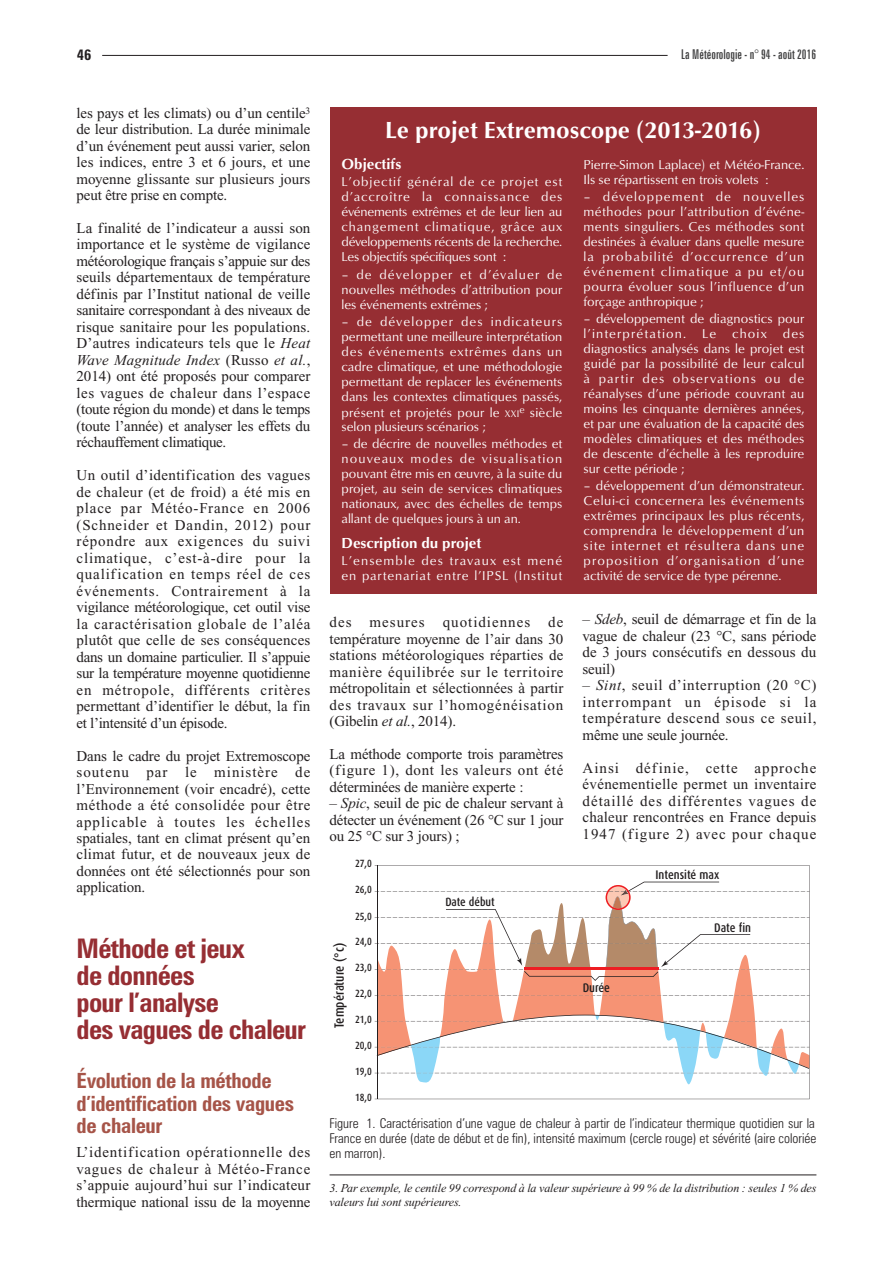
<style>
.page{position:relative;width:893px;height:1263px;background:#fff}
.page>*{position:absolute;margin:0;border:0;box-sizing:border-box;transform-origin:0 0}
.t1{font:700 condensed 27px/27px "Zurich BT";letter-spacing:-.025em;color:#962e33}
.t2{font:700 24px "Opus";color:#fff}
.t3{font:700 condensed 21px/22.5px "Zurich BT";letter-spacing:-.015em;color:#a65448}
.t4{font:15px/16.5px "Times New Roman";letter-spacing:-.005em;color:#231f20;text-align:justify}
.t5{font:700 15px "Opus";color:#fff}
.t6{font:700 condensed 15px "Zurich BT";color:#231f20}
.t7{font:300 condensed 13.5px/15px "Zurich BT";color:#231f20;text-align:justify}
.t8{font:extra-condensed 13.5px "Zurich BT";color:#3e3e3f}
.t9{font:500 13.5px "Dax Condensed";color:#231f20}
.t10{font:13.2px/15px "Opus";color:#fff;text-align:justify}
.t11{font:13.2px/15px "Opus";letter-spacing:.06em;color:#fff}
.t12{font:500 12.45px "Dax Condensed";color:#231f20}
.t13{font:italic 12px/13.5px "Times New Roman";letter-spacing:-.01em;color:#231f20}
.t14{font:500 12px "Dax Condensed";color:#231f20}
.t15{font:500 10.5px "Dax Condensed";color:#231f20}
.s1{font-style:italic}
.s2{font-size:9.9px}
</style>
<div class="page">
<svg style="left:375px;top:865px;width:435px;height:234px"></svg>
<svg style="left:375px;top:882px;width:434px;height:202px"></svg>
<div style="left:330px;top:107px;width:486px;height:48px;background:#962e33"></div>
<div style="left:330px;top:152px;width:486px;height:442px;background:#962e33"></div>
<hr style="left:330px;top:1175px;width:486px;height:1px;background:#231f20">
<hr style="left:102px;top:55px;width:566px;height:1px;background:#231f20">
<p class="t6" style="left:77px;top:49px;width:16px">46</p>
<p class="t8" style="left:681px;top:49px;width:136px">La Météorologie - n° 94 - août 2016</p>
<p class="t4" style="left:77px;top:106px;width:235px">les pays et les climats) ou d’un centile<sup>3 </sup>de leur distribution. La durée minimale d’un événement peut aussi varier, selon les indices, entre 3 et 6 jours, et une moyenne glissante sur plusieurs jours peut être prise en compte.</p>
<p class="t4" style="left:77px;top:221px;width:235px">La finalité de l’indicateur a aussi son importance et le système de vigilance météorologique français s’appuie sur des seuils départementaux de température définis par l’Institut national de veille sanitaire correspondant à des niveaux de risque sanitaire pour les populations.<br>D’autres indicateurs tels que le <span class="s1">Heat Wave Magnitude Index</span> (Russo <span class="s1">et al.</span>, 2014) ont été proposés pour comparer les vagues de chaleur dans l’espace (toute région du monde) et dans le temps (toute l’année) et analyser les effets du réchauffement climatique.</p>
<p class="t4" style="left:77px;top:468px;width:235px">Un outil d’identification des vagues de chaleur (et de froid) a été mis en place par Météo-France en 2006 (Schneider et Dandin, 2012) pour répondre aux exigences du suivi climatique, c’est-à-dire pour la qualification en temps réel de ces événements. Contrairement à la vigilance météorologique, cet outil vise la caractérisation globale de l’aléa plutôt que celle de ses conséquences dans un domaine particulier. Il s’appuie sur la température moyenne quotidienne en métropole, différents critères permettant d’identifier le début, la fin et l’intensité d’un épisode.</p>
<p class="t4" style="left:77px;top:749px;width:235px">Dans le cadre du projet Extremoscope soutenu par le ministère de l’Environnement (voir encadré), cette méthode a été consolidée pour être applicable à toutes les échelles spatiales, tant en climat présent qu’en climat futur, et de nouveaux jeux de données ont été sélectionnés pour son application.</p>
<h1 class="t1" style="left:77px;top:937px;width:231px">Méthode et jeux<br>de données<br>pour l’analyse<br>des vagues de chaleur</h1>
<h3 class="t3" style="left:77px;top:1071px;width:219px">Évolution de la méthode d’identification des vagues de chaleur</h3>
<p class="t4" style="left:77px;top:1145px;width:235px">L’identification opérationnelle des vagues de chaleur à Météo-France s’appuie aujourd’hui sur l’indicateur thermique national issu de la moyenne</p>
<h2 class="t2" style="left:385px;top:116px;width:377px">Le projet Extremoscope (2013-2016)</h2>
<p class="t5" style="left:342px;top:155px;width:61px">Objectifs</p>
<p class="t10" style="left:342px;top:174px;width:222px">L’objectif général de ce projet est d’accroître la connaissance des événements extrêmes et de leur lien au changement climatique, grâce aux développements récents de la recherche.<br>Les objectifs spécifiques sont :</p>
<p class="t10" style="left:342px;top:266px;width:222px">– de développer et d’évaluer de nouvelles méthodes d’attribution pour les événements extrêmes ;</p>
<p class="t10" style="left:342px;top:314px;width:222px">– de développer des indicateurs permettant une meilleure interprétation des événements extrêmes dans un cadre climatique, et une méthodologie permettant de replacer les événements dans les contextes climatiques passés, présent et projetés pour le <span class="s2">XXI</span><sup>e</sup> siècle</p>
<p class="t10" style="left:342px;top:419px;width:146px">selon plusieurs scénarios ;</p>
<p class="t10" style="left:342px;top:436px;width:222px">– de décrire de nouvelles méthodes et nouveaux modes de visualisation pouvant être mis en œuvre, à la suite du projet, au sein de services climatiques nationaux, avec des échelles de temps allant de quelques jours à un an.</p>
<p class="t5" style="left:342px;top:534px;width:141px">Description du projet</p>
<p class="t11" style="left:342px;top:553px;width:222px">L’ensemble des travaux est mené en partenariat entre l’IPSL (Institut</p>
<p class="t10" style="left:584px;top:156px;width:222px">Pierre-Simon Laplace) et Météo-France.<br>Ils se répartissent en trois volets :</p>
<p class="t10" style="left:584px;top:189px;width:222px">– développement de nouvelles méthodes pour l’attribution d’événe&shy;ments singuliers. Ces méthodes sont destinées à évaluer dans quelle mesure la probabilité d’occurrence d’un événement climatique a pu et/ou pourra évoluer sous l’influence d’un forçage anthropique ;</p>
<p class="t10" style="left:584px;top:311px;width:222px">– développement de diagnostics pour l’interprétation. Le choix des diagnostics analysés dans le projet est guidé par la possibilité de leur calcul à partir des observations ou de réanalyses d’une période couvrant au moins les cinquante dernières années, et par une évaluation de la capacité des modèles climatiques et des méthodes de descente d’échelle à les reproduire sur cette période ;</p>
<p class="t10" style="left:584px;top:478px;width:222px">– développement d’un démonstrateur.<br>Celui-ci concernera les événements extrêmes principaux les plus récents, comprendra le développement d’un site internet et résultera dans une proposition d’organisation d’une activité de service de type pérenne.</p>
<p class="t4" style="left:330px;top:615px;width:235px">des mesures quotidiennes de température moyenne de l’air dans 30 stations météorologiques réparties de manière équilibrée sur le territoire métropolitain et sélectionnées à partir des travaux sur l’homogénéisation (Gibelin <span class="s1">et al.</span>, 2014).</p>
<p class="t4" style="left:330px;top:747px;width:235px">La méthode comporte trois paramètres (figure 1), dont les valeurs ont été déterminées de manière experte :</p>
<p class="t4" style="left:330px;top:796px;width:235px">– <span class="s1">Spic</span>, seuil de pic de chaleur servant à détecter un événement (26 °C sur 1 jour ou 25 °C sur 3 jours) ;</p>
<p class="t9" style="left:331px;top:1028px;width:86px;rotate:-90deg">Température (°c)</p>
<p class="t15" style="left:355px;top:858px;width:18px">27,0</p>
<p class="t15" style="left:355px;top:884px;width:18px">26,0</p>
<p class="t15" style="left:355px;top:910px;width:18px">25,0</p>
<p class="t15" style="left:355px;top:936px;width:18px">24,0</p>
<p class="t15" style="left:355px;top:962px;width:18px">23,0</p>
<p class="t15" style="left:355px;top:987px;width:18px">22,0</p>
<p class="t15" style="left:355px;top:1014px;width:18px">21,0</p>
<p class="t15" style="left:355px;top:1040px;width:18px">20,0</p>
<p class="t15" style="left:355px;top:1066px;width:18px">19,0</p>
<p class="t15" style="left:355px;top:1092px;width:18px">18,0</p>
<p class="t14" style="left:445px;top:895px;width:51px">Date début</p>
<p class="t4" style="left:583px;top:612px;width:235px"><span class="s1">– Sdeb</span>, seuil de démarrage et fin de la vague de chaleur (23 °C, sans période de 3 jours consécutifs en dessous du seuil)</p>
<p class="t4" style="left:583px;top:678px;width:235px"><span class="s1">– Sint</span>, seuil d’interruption (20 °C) interrompant un épisode si la température descend sous ce seuil, même une seule journée.</p>
<p class="t4" style="left:583px;top:761px;width:235px">Ainsi définie, cette approche événementielle permet un inventaire détaillé des différentes vagues de chaleur rencontrées en France depuis 1947 (figure 2) avec pour chaque</p>
<p class="t12" style="left:656px;top:867px;width:65px">Intensité max</p>
<p class="t12" style="left:583px;top:980px;width:29px">Durée</p>
<p class="t12" style="left:714px;top:920px;width:38px">Date fin</p>
<p class="t7" style="left:330px;top:1117px;width:488px">Figure 1. Caractérisation d’une vague de chaleur à partir de l’indicateur thermique quotidien sur la France en durée (date de début et de fin), intensité maximum (cercle rouge) et sévérité (aire coloriée en marron).</p>
<p class="t13" style="left:330px;top:1182px;width:488px">3. Par exemple, le centile 99 correspond à la valeur supérieure à 99 % de la distribution : seules 1 % des valeurs lui sont supérieures.</p>
</div>
